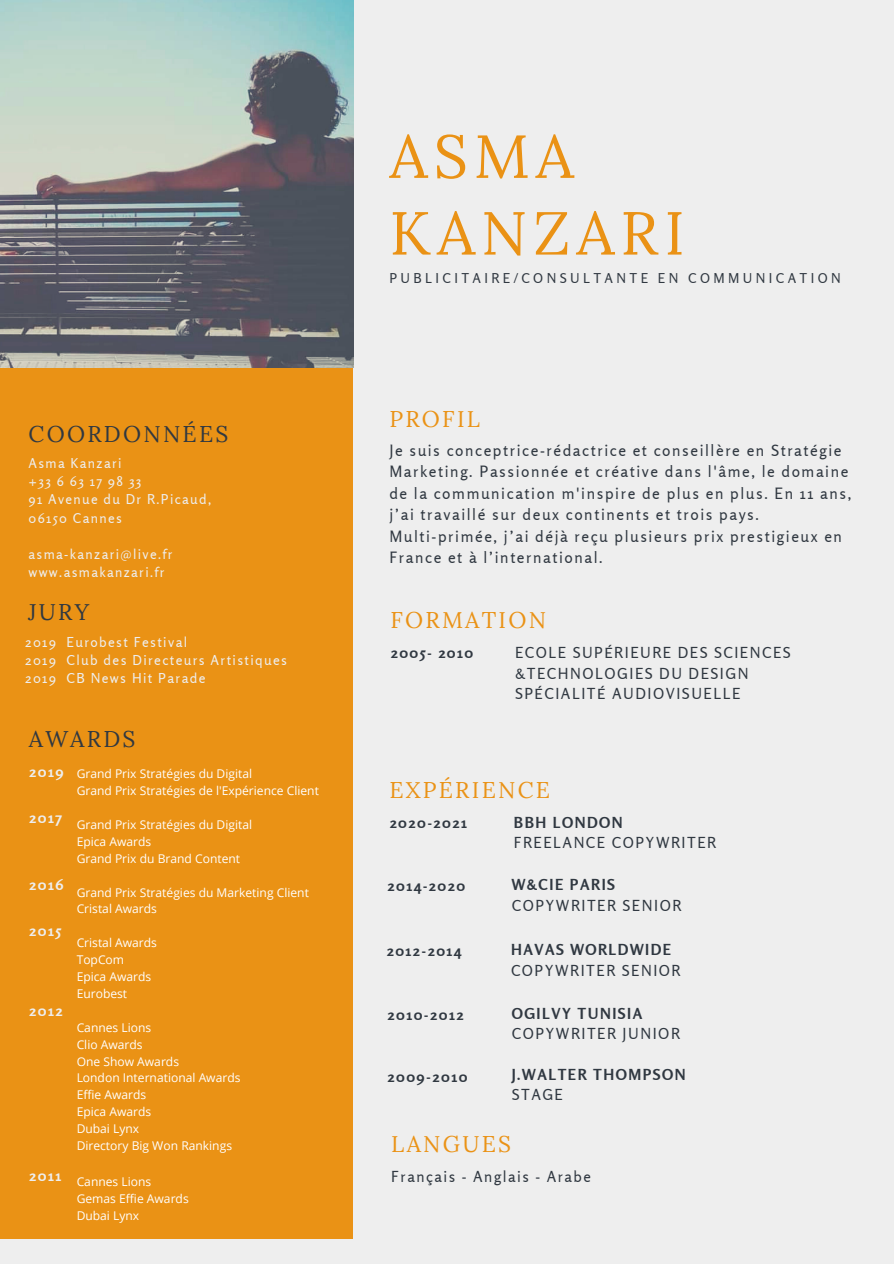
<style>
.page{position:relative;width:894px;height:1264px;background:#fff}
.page>*{position:absolute;margin:0;border:0;box-sizing:border-box;transform-origin:0 0}
.t1{font:60.6px "Lora";letter-spacing:.1em;color:#ea9215}
.t2{font:22.65px "Lora";letter-spacing:.1em;color:#ea9215}
.t3{font:22.65px "Lora";letter-spacing:.1em;color:#303841}
.t4{font:15.6px/21.5px "Rosario";letter-spacing:.1em;color:#303841}
.t5{font:15.15px/20.9px "Rosario";letter-spacing:.1em;color:#303841}
.t6{font:700 15.15px "Rosario";letter-spacing:.1em;color:#303841}
.t7{font:700 15.15px "Rosario";letter-spacing:.1em;color:#eee}
.t8{font:13.65px "Rosario";letter-spacing:.1em;color:#eee}
.t9{font:13.5px "Rosario";letter-spacing:.1em;color:#eee}
.t10{font:13.5px "Rosario";letter-spacing:.25em;color:#303841}
.t11{font:12px "Open Sans";color:#fff}
</style>
<div class="page">
<div style="left:0;top:0;width:893px;height:1263px;background:#eee"></div>
<div style="left:0;top:0;width:352px;height:1238px;background:#ea9215"></div>
<img style="left:0;top:0;width:353px;height:367px">
<p class="t3" style="left:28px;top:419px;width:201px">COORDONNÉES</p>
<p class="t9" style="left:28px;top:455px;width:94px">Asma Kanzari</p>
<p class="t9" style="left:28px;top:473px;width:114px">+33 6 63 17 98 33</p>
<p class="t9" style="left:28px;top:491px;width:184px">91 Avenue du Dr R.Picaud,</p>
<p class="t9" style="left:28px;top:509px;width:95px">06150 Cannes</p>
<p class="t9" style="left:28px;top:545px;width:145px">asma-kanzari@live.fr</p>
<p class="t9" style="left:28px;top:563px;width:137px">www.asmakanzari.fr</p>
<p class="t3" style="left:28px;top:597px;width:63px">JURY</p>
<p class="t8" style="left:25px;top:633px;width:163px">2019 Eurobest Festival</p>
<p class="t8" style="left:25px;top:651px;width:263px">2019 Club des Directeurs Artistiques</p>
<p class="t8" style="left:25px;top:669px;width:182px">2019 CB News Hit Parade</p>
<p class="t3" style="left:29px;top:724px;width:108px">AWARDS</p>
<p class="t7" style="left:29px;top:761px;width:36px">2019</p>
<p class="t7" style="left:29px;top:808px;width:34px">2017</p>
<p class="t11" style="left:77px;top:765px;width:177px">Grand Prix Stratégies du Digital</p>
<p class="t11" style="left:77px;top:782px;width:244px">Grand Prix Stratégies de l'Expérience Client</p>
<p class="t11" style="left:77px;top:816px;width:177px">Grand Prix Stratégies du Digital</p>
<p class="t11" style="left:77px;top:833px;width:76px">Epica Awards</p>
<p class="t11" style="left:77px;top:850px;width:165px">Grand Prix du Brand Content</p>
<p class="t11" style="left:77px;top:883px;width:234px">Grand Prix Stratégies du Marketing Client</p>
<p class="t11" style="left:77px;top:900px;width:82px">Cristal Awards</p>
<p class="t11" style="left:77px;top:934px;width:82px">Cristal Awards</p>
<p class="t11" style="left:77px;top:951px;width:49px">TopCom</p>
<p class="t11" style="left:77px;top:968px;width:76px">Epica Awards</p>
<p class="t11" style="left:77px;top:985px;width:52px">Eurobest</p>
<p class="t11" style="left:77px;top:1018px;width:76px">Cannes Lions</p>
<p class="t11" style="left:77px;top:1035px;width:67px">Clio Awards</p>
<p class="t11" style="left:77px;top:1052px;width:104px">One Show Awards</p>
<p class="t11" style="left:77px;top:1069px;width:165px">London International Awards</p>
<p class="t11" style="left:77px;top:1086px;width:71px">Effie Awards</p>
<p class="t11" style="left:77px;top:1103px;width:76px">Epica Awards</p>
<p class="t11" style="left:77px;top:1120px;width:64px">Dubai Lynx</p>
<p class="t11" style="left:77px;top:1137px;width:157px">Directory Big Won Rankings</p>
<p class="t11" style="left:77px;top:1173px;width:76px">Cannes Lions</p>
<p class="t11" style="left:77px;top:1189px;width:114px">Gemas Effie Awards</p>
<p class="t11" style="left:77px;top:1206px;width:64px">Dubai Lynx</p>
<p class="t7" style="left:29px;top:875px;width:36px">2016</p>
<p class="t7" style="left:29px;top:921px;width:33px">2015</p>
<p class="t7" style="left:29px;top:1000px;width:35px">2012</p>
<p class="t7" style="left:29px;top:1166px;width:33px">2011</p>
<p class="t1" style="left:389px;top:117px;width:186px">ASMA</p>
<p class="t1" style="left:389px;top:193px;width:297px">KANZARI</p>
<p class="t10" style="left:389px;top:270px;width:452px">PUBLICITAIRE/CONSULTANTE EN COMMUNICATION</p>
<p class="t2" style="left:389px;top:404px;width:92px">PROFIL</p>
<p class="t4" style="left:389px;top:439px;width:463px">Je suis conceptrice-rédactrice et conseillère en Stratégie Marketing. Passionnée et créative dans l'âme, le domaine de la communication m'inspire de plus en plus. En 11 ans, j’ai travaillé sur deux continents et trois pays.</p>
<p class="t4" style="left:389px;top:525px;width:454px">Multi-primée, j’ai déjà reçu plusieurs prix prestigieux en<br>France et à l’international.</p>
<p class="t2" style="left:390px;top:605px;width:157px">FORMATION</p>
<p class="t6" style="left:390px;top:643px;width:84px">2005- 2010</p>
<p class="t5" style="left:515px;top:641px;width:277px">ECOLE SUPÉRIEURE DES SCIENCES &amp;TECHNOLOGIES DU DESIGN</p>
<p class="t5" style="left:515px;top:683px;width:227px">SPÉCIALITÉ AUDIOVISUELLE</p>
<p class="t2" style="left:389px;top:775px;width:162px">EXPÉRIENCE</p>
<p class="t6" style="left:389px;top:813px;width:79px">2020-2021</p>
<p class="t6" style="left:514px;top:812px;width:110px">BBH LONDON</p>
<p class="t5" style="left:514px;top:831px;width:204px">FREELANCE COPYWRITER</p>
<p class="t6" style="left:387px;top:876px;width:79px">2014-2020</p>
<p class="t6" style="left:511px;top:875px;width:105px">W&amp;CIE PARIS</p>
<p class="t5" style="left:511px;top:894px;width:171px">COPYWRITER SENIOR</p>
<p class="t6" style="left:386px;top:941px;width:76px">2012-2014</p>
<p class="t6" style="left:511px;top:940px;width:161px">HAVAS WORLDWIDE</p>
<p class="t5" style="left:511px;top:959px;width:171px">COPYWRITER SENIOR</p>
<p class="t6" style="left:387px;top:1004px;width:77px">2010-2012</p>
<p class="t6" style="left:511px;top:1004px;width:132px">OGILVY TUNISIA</p>
<p class="t5" style="left:511px;top:1023px;width:170px">COPYWRITER JUNIOR</p>
<p class="t6" style="left:511px;top:1065px;width:175px">J.WALTER THOMPSON</p>
<p class="t5" style="left:511px;top:1084px;width:53px">STAGE</p>
<p class="t6" style="left:387px;top:1067px;width:81px">2009-2010</p>
<p class="t2" style="left:391px;top:1129px;width:121px">LANGUES</p>
<p class="t5" style="left:391px;top:1165px;width:201px">Français - Anglais - Arabe</p>
</div>
